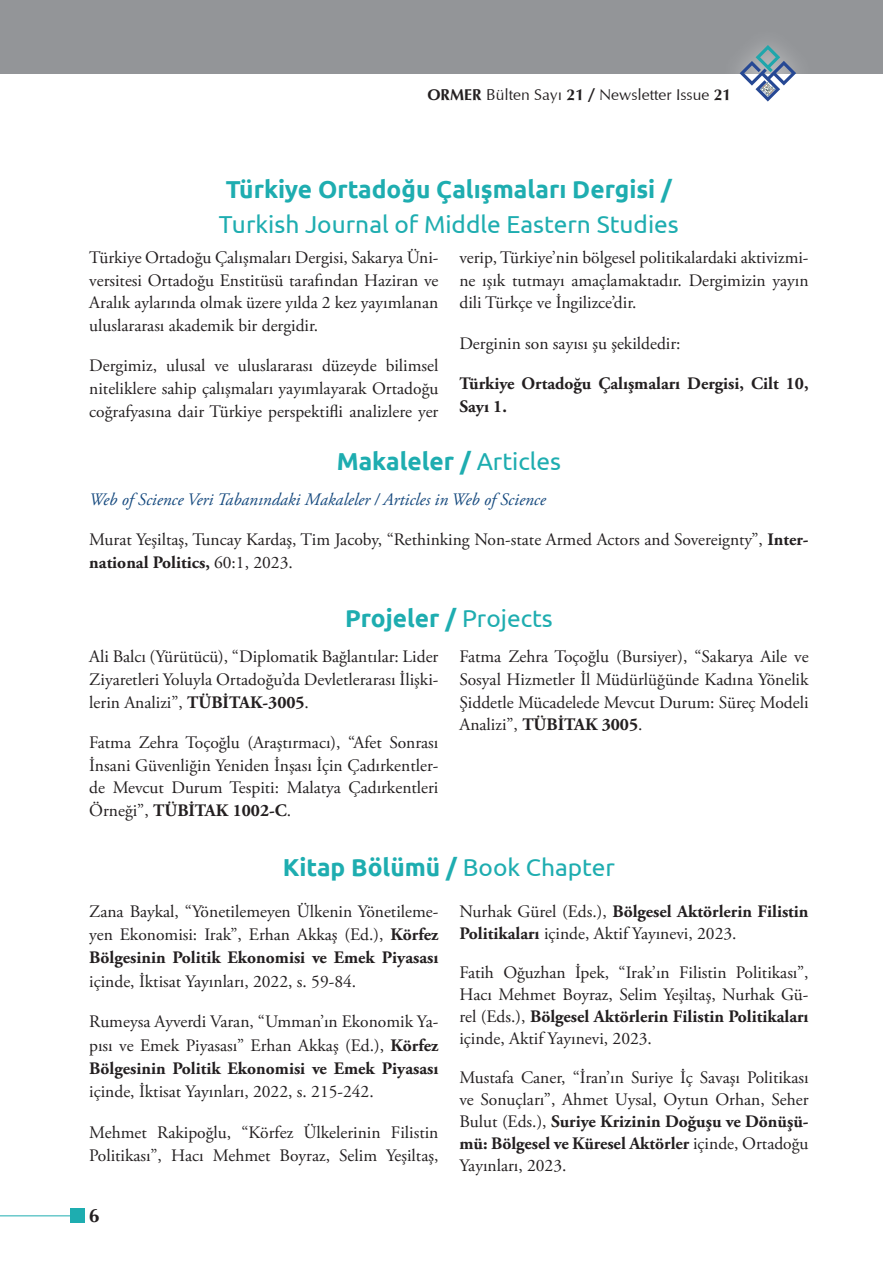
<style>
.page{position:relative;width:883px;height:1270px;background:#fff}
.page>*{position:absolute;margin:0;border:0;box-sizing:border-box;transform-origin:0 0}
.t1{font:700 24.5px "Ubuntu";color:#1eadb0}
.t2{font:24.5px "Ubuntu";color:#1eadb0}
.t3{font:700 19.25px "TR Oregon";color:#231f20}
.t4{font:17.5px/22.8px "Adobe Garamond Pro";color:#231f20;text-align:justify}
.t5{font:italic 17.5px "Adobe Garamond Pro";color:#15497e}
.t6{font:700 17.5px/22.8px "Adobe Garamond Pro";color:#231f20}
.t7{font:15.75px "TR Oregon";color:#231f20}
.s1{font-weight:700}
.s2{font-weight:400}
</style>
<div class="page">
<div style="left:0;top:0;width:883px;height:73px;background:#939598"></div>
<hr style="left:0;top:1215px;width:85px;height:1px;background:#1eadb0">
<div style="left:71px;top:1209px;width:14px;height:14px;background:#1eadb0"></div>
<div style="left:720px;top:26px;width:96px;height:95px;background:#fff;opacity:.75"></div>
<svg style="left:740px;top:45px;width:56px;height:57px"></svg>
<p class="t7" style="left:427px;top:85px;width:305px"><span class="s1">ORMER</span> Bülten Sayı <span class="s1">21 /</span> Newsletter Issue <span class="s1">21</span></p>
<h1 class="t1" style="left:226px;top:174px;width:448px">Türkiye Ortadoğu Çalışmaları Dergisi /</h1>
<h1 class="t2" style="left:219px;top:209px;width:461px">Turkish Journal of Middle Eastern Studies</h1>
<p class="t4" style="left:89px;top:246px;width:351px">Türkiye Ortadoğu Çalışmaları Dergisi, Sakarya Üni&shy;versitesi Ortadoğu Enstitüsü tarafından Haziran ve Aralık aylarında olmak üzere yılda 2 kez yayımlanan uluslararası akademik bir dergidir.</p>
<p class="t4" style="left:89px;top:355px;width:351px">Dergimiz, ulusal ve uluslararası düzeyde bilimsel niteliklere sahip çalışmaları yayımlayarak Ortadoğu coğrafyasına dair Türkiye perspektifli analizlere yer</p>
<p class="t4" style="left:459px;top:246px;width:351px">verip, Türkiye’nin bölgesel politikalardaki aktivizmi&shy;ne ışık tutmayı amaçlamaktadır. Dergimizin yayın dili Türkçe ve İngilizce’dir.</p>
<p class="t4" style="left:459px;top:332px;width:223px">Derginin son sayısı şu şekildedir:</p>
<p class="t6" style="left:459px;top:372px;width:351px">Türkiye Ortadoğu Çalışmaları Dergisi, Cilt 10,<br>Sayı 1.</p>
<h1 class="t1" style="left:337px;top:446px;width:226px">Makaleler / <span class="s2">Articles</span></h1>
<p class="t5" style="left:89px;top:489px;width:458px">Web of Science Veri Tabanındaki Makaleler / Articles in Web of Science</p>
<p class="t4" style="left:89px;top:529px;width:721px">Murat Yeşiltaş, Tuncay Kardaş, Tim Jacoby, “Rethinking Non-state Armed Actors and Sovereignty”, <span class="s1">Inter&shy;national Politics,</span> 60:1, 2023.</p>
<h1 class="t1" style="left:345px;top:603px;width:209px">Projeler / <span class="s2">Projects</span></h1>
<p class="t4" style="left:89px;top:646px;width:351px">Ali Balcı (Yürütücü), “Diplomatik Bağlantılar: Lider Ziyaretleri Yoluyla Ortadoğu’da Devletlerarası İlişki&shy;lerin Analizi”, <span class="s1">TÜBİTAK-3005</span>.</p>
<p class="t4" style="left:89px;top:732px;width:351px">Fatma Zehra Toçoğlu (Araştırmacı), “Afet Sonrası İnsani Güvenliğin Yeniden İnşası İçin Çadırkentler&shy;de Mevcut Durum Tespiti: Malatya Çadırkentleri Örneği”, <span class="s1">TÜBİTAK 1002-C</span>.</p>
<p class="t4" style="left:459px;top:646px;width:351px">Fatma Zehra Toçoğlu (Bursiyer), “Sakarya Aile ve Sosyal Hizmetler İl Müdürlüğünde Kadına Yönelik Şiddetle Mücadelede Mevcut Durum: Süreç Modeli Analizi”, <span class="s1">TÜBİTAK 3005</span>.</p>
<h1 class="t1" style="left:283px;top:852px;width:334px">Kitap Bölümü / <span class="s2">Book Chapter</span></h1>
<p class="t4" style="left:89px;top:900px;width:351px;line-height:23.3px">Zana Baykal, “Yönetilemeyen Ülkenin Yönetileme&shy;yen Ekonomisi: Irak”, Erhan Akkaş (Ed.), <span class="s1">Körfez Bölgesinin Politik Ekonomisi ve Emek Piyasası</span></p>
<p class="t4" style="left:89px;top:970px;width:268px">içinde, İktisat Yayınları, 2022, s. 59-84.</p>
<p class="t4" style="left:89px;top:1011px;width:351px;line-height:23.3px">Rumeysa Ayverdi Varan, “Umman’ın Ekonomik Ya&shy;pısı ve Emek Piyasası” Erhan Akkaş (Ed.), <span class="s1">Körfez Bölgesinin Politik Ekonomisi ve Emek Piyasası</span></p>
<p class="t4" style="left:89px;top:1081px;width:286px">içinde, İktisat Yayınları, 2022, s. 215-242.</p>
<p class="t4" style="left:89px;top:1121px;width:351px;line-height:23.3px">Mehmet Rakipoğlu, “Körfez Ülkelerinin Filistin<br>Politikası”, Hacı Mehmet Boyraz, Selim Yeşiltaş,</p>
<p class="t3" style="left:89px;top:1204px;width:12px">6</p>
<p class="t4" style="left:459px;top:901px;width:351px;line-height:21.9px">Nurhak Gürel (Eds.), <span class="s1">Bölgesel Aktörlerin Filistin<br>Politikaları</span> içinde, Aktif Yayınevi, 2023.</p>
<p class="t4" style="left:459px;top:962px;width:351px;line-height:21.9px">Fatih Oğuzhan İpek, “Irak’ın Filistin Politikası”, Hacı Mehmet Boyraz, Selim Yeşiltaş, Nurhak Gü&shy;rel (Eds.), <span class="s1">Bölgesel Aktörlerin Filistin Politikaları </span>içinde, Aktif Yayınevi, 2023.</p>
<p class="t4" style="left:459px;top:1067px;width:351px;line-height:21.9px">Mustafa Caner, “İran’ın Suriye İç Savaşı Politikası ve Sonuçları”, Ahmet Uysal, Oytun Orhan, Seher Bulut (Eds.), <span class="s1">Suriye Krizinin Doğuşu ve Dönüşü&shy;mü: Bölgesel ve Küresel Aktörler</span> içinde, Ortadoğu Yayınları, 2023.</p>
</div>
